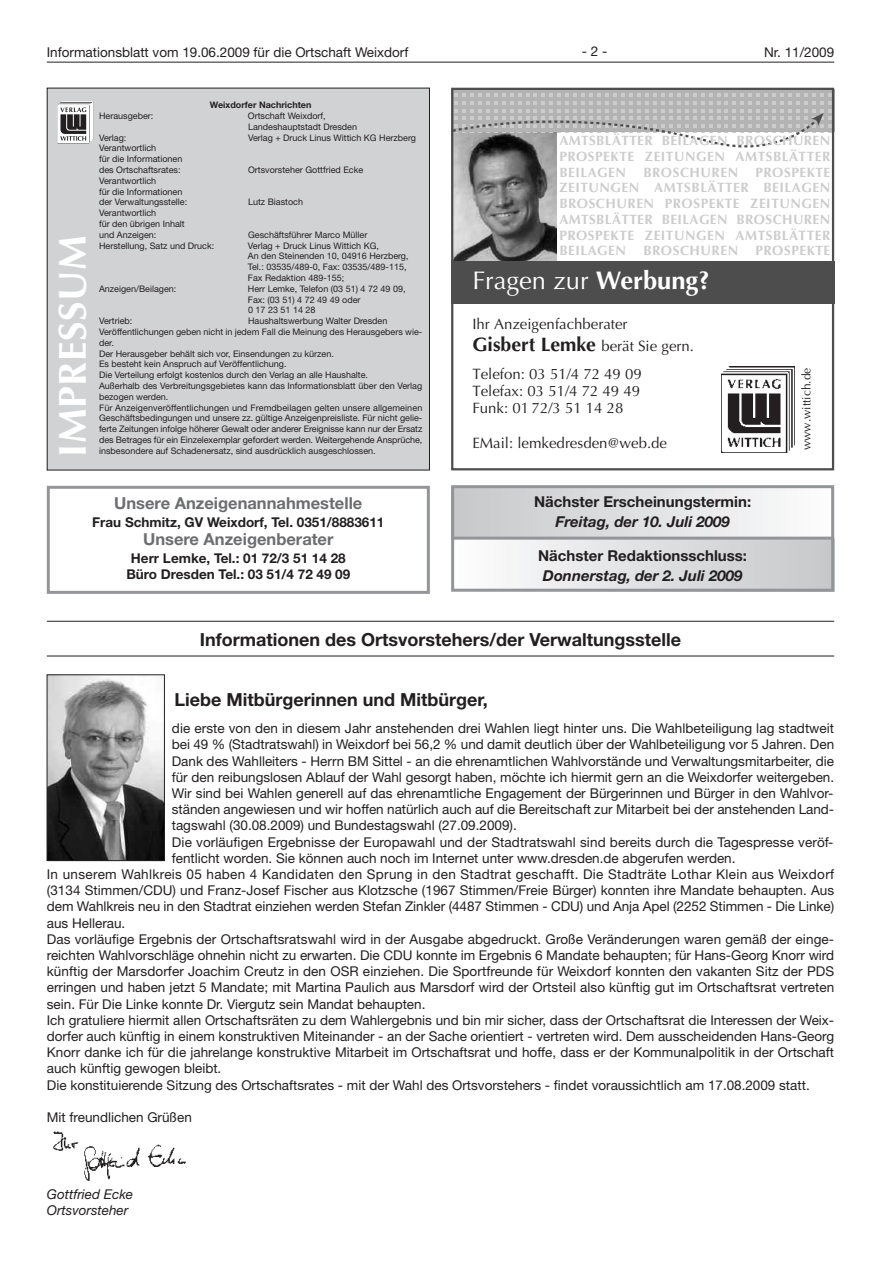
<style>
.page{position:relative;width:881px;height:1263px;background:#fff}
.page>*{position:absolute;margin:0;border:0;box-sizing:border-box;transform-origin:0 0}
.t1{font:700 39px "Optima";letter-spacing:.015em;color:#fff}
.t2{font:25.5px "Optima+DGJXIH";color:#fff}
.t3{font:700 18px "Helvetica Neue LT";color:#231f20}
.t4{font:700 16.5px "Helvetica Neue LT";color:#6c6d70}
.t5{font:15px/17.2px "Optima+DGJXIH";color:#231f20}
.t6{font:700 15px "Helvetica Neue LT";color:#231f20}
.t7{font:italic 700 15px "Helvetica Neue LT";color:#231f20}
.t8{font:13.5px "Helvetica Neue LT";color:#231f20}
.t9{font:13.5px/15.8px "Optima Bold+XMQFVQ";letter-spacing:.04em;color:#ccc;text-align:justify}
.t10{font:13.5px "Helvetica Neue LT";letter-spacing:.025em;color:#231f20}
.t11{font:700 13.5px/16.2px "Helvetica Neue LT";color:#231f20;text-align:center}
.t12{font:italic 13.5px/16.2px "Helvetica Neue LT";color:#231f20}
.t13{font:12px "Optima+DGJXIH";color:#231f20}
.t14{font:9px/10.8px "Helvetica Neue LT";color:#231f20}
.t15{font:700 9px "Helvetica Neue LT";color:#231f20}
.s1{font-family:"Optima Bold+XMQFVQ"}
.s2{font-family:"Optima Bold+XMQFVQ";font-size:19.5px}
</style>
<div class="page">
<hr style="left:47px;top:62px;width:786px;height:1px;background:#231f20">
<hr style="left:47px;top:621px;width:786px;height:1px;background:#231f20">
<hr style="left:47px;top:656px;width:786px;height:1px;background:#231f20">
<img style="left:721px;top:367px;width:72px;height:85px">
<img style="left:454px;top:162px;width:102px;height:99px">
<div style="left:451px;top:90px;width:382px;height:42px;background:#b3b3b3"></div>
<svg style="left:454px;top:93px;width:376px;height:69px"></svg>
<div style="left:451px;top:88px;width:382px;height:382px;border:2px solid #4d4d4d"></div>
<div style="left:451px;top:261px;width:382px;height:43px;background:#4d4d4d"></div>
<div style="left:47px;top:486px;width:382px;height:108px;border:3px solid #939598"></div>
<div style="left:47px;top:88px;width:382px;height:382px;background:#d1d2d4"></div>
<svg style="left:57px;top:101px;width:36px;height:43px;background:#a7a6a6"></svg>
<div style="left:451px;top:538px;width:382px;height:54px;background:linear-gradient(to right,#fdfdfe,#c6c7ca)"></div>
<div style="left:451px;top:487px;width:382px;height:51px;background:linear-gradient(to right,#c6c7c9,#fdfdfd)"></div>
<div style="left:451px;top:485px;width:382px;height:107px;border:3px solid #939598"></div>
<hr style="left:451px;top:537px;width:382px;height:3px;background:#939598">
<img style="left:49px;top:677px;width:114px;height:182px">
<div style="left:47px;top:675px;width:118px;height:186px;border:1px solid #231f20"></div>
<img style="left:53px;top:1131px;width:133px;height:50px">
<p class="t8" style="left:47px;top:47px;width:363px">Informationsblatt vom 19.06.2009 für die Ortschaft Weixdorf</p>
<p class="t8" style="left:581px;top:47px;width:27px">-2-</p>
<p class="t8" style="left:763px;top:47px;width:71px">Nr. 11/2009</p>
<p class="t15" style="left:210px;top:102px;width:103px">Weixdorfer Nachrichten</p>
<p class="t14" style="left:99px;top:111px;width:56px">Herausgeber:</p>
<p class="t14" style="left:248px;top:111px;width:111px">Ortschaft Weixdorf,<br>Landeshauptstadt Dresden</p>
<p class="t14" style="left:99px;top:133px;width:29px">Verlag:</p>
<p class="t14" style="left:248px;top:133px;width:169px">Verlag + Druck Linus Wittich KG Herzberg</p>
<p class="t14" style="left:99px;top:144px;width:85px">Verantwortlich<br>für die Informationen des Ortschaftsrates:</p>
<p class="t14" style="left:248px;top:165px;width:117px">Ortsvorsteher Gottfried Ecke</p>
<h1 class="t1" style="left:56px;top:457px;width:223px;rotate:-90deg">IMPRESSUM</h1>
<p class="t14" style="left:99px;top:176px;width:90px">Verantwortlich<br>für die Informationen der Verwaltungsstelle:</p>
<p class="t14" style="left:99px;top:209px;width:87px">Verantwortlich<br>für den übrigen Inhalt und Anzeigen:</p>
<p class="t14" style="left:248px;top:198px;width:56px">Lutz Biastoch</p>
<p class="t14" style="left:248px;top:230px;width:121px">Geschäftsführer Marco Müller</p>
<p class="t14" style="left:99px;top:241px;width:117px">Herstellung, Satz und Druck:</p>
<p class="t14" style="left:248px;top:241px;width:162px">Verlag + Druck Linus Wittich KG,<br>An den Steinenden 10, 04916 Herzberg, Tel.: 03535/489-0, Fax: 03535/489-115, Fax Redaktion 489-155;</p>
<p class="t14" style="left:99px;top:284px;width:79px">Anzeigen/Beilagen:</p>
<p class="t14" style="left:248px;top:284px;width:159px">Herr Lemke, Telefon (03 51) 4 72 49 09,<br>Fax: (03 51) 4 72 49 49 oder<br>0 17 23 51 14 28</p>
<p class="t14" style="left:99px;top:317px;width:35px">Vertrieb:</p>
<p class="t14" style="left:99px;top:317px;width:324px;text-indent:149px">Haushaltswerbung Walter Dresden Veröffentlichungen geben nicht in jedem Fall die Meinung des Herausgebers wie&shy;der.<br>Der Herausgeber behält sich vor, Einsendungen zu kürzen.<br>Es besteht kein Anspruch auf Veröffentlichung.<br>Die Verteilung erfolgt kostenlos durch den Verlag an alle Haushalte.<br>Außerhalb des Verbreitungsgebietes kann das Informationsblatt über den Verlag bezogen werden.<br>Für Anzeigenveröffentlichungen und Fremdbeilagen gelten unsere allgemeinen Geschäftsbedingungen und unsere zz. gültige Anzeigenpreisliste. Für nicht gelie&shy;ferte Zeitungen infolge höherer Gewalt oder anderer Ereignisse kann nur der Ersatz des Betrages für ein Einzelexemplar gefordert werden. Weitergehende Ansprüche,</p>
<p class="t14" style="left:99px;top:446px;width:278px">insbesondere auf Schadenersatz, sind ausdrücklich ausgeschlossen.</p>
<p class="t4" style="left:114px;top:498px;width:249px">Unsere Anzeigenannahmestelle</p>
<p class="t11" style="left:92px;top:515px;width:293px">Frau Schmitz, GV Weixdorf, Tel. 0351/8883611</p>
<p class="t4" style="left:143px;top:534px;width:192px">Unsere Anzeigenberater</p>
<p class="t11" style="left:126px;top:551px;width:225px">Herr Lemke, Tel.: 01 72/3 51 14 28<br>Büro Dresden Tel.: 03 51/4 72 49 09</p>
<p class="t9" style="left:559px;top:134px;width:272px">AMTSBLÄTTER BEILAGEN BROSCHUREN PROSPEKTE ZEITUNGEN AMTSBLÄTTER BEILAGEN</p>
<p class="t9" style="left:559px;top:165px;width:272px;text-indent:196px">PROSPEKTE ZEITUNGEN AMTSBLÄTTER BEILAGEN BROSCHUREN PROSPEKTE ZEITUNGEN AMTSBLÄTTER BEILAGEN BROSCHUREN PROSPEKTE ZEITUNGEN AMTSBLÄTTER BEILAGEN</p>
<p class="t9" style="left:643px;top:165px;width:96px">BROSCHUREN</p>
<p class="t9" style="left:643px;top:244px;width:96px">BROSCHUREN</p>
<p class="t9" style="left:755px;top:244px;width:76px">PROSPEKTE</p>
<h2 class="t2" style="left:472px;top:270px;width:239px">Fragen zur <span class="s1">Werbung?</span></h2>
<p class="t5" style="left:472px;top:314px;width:223px;line-height:22.5px">Ihr Anzeigenfachberater<br><span class="s2">Gisbert Lemke</span> berät Sie gern.</p>
<p class="t5" style="left:472px;top:366px;width:171px;text-align:justify">Telefon: 03 51/4 72 49 09<br>Telefax: 03 51/4 72 49 49<br>Funk: 01 72/3 51 14 28</p>
<p class="t5" style="left:472px;top:435px;width:196px">EMail: lemkedresden@web.de</p>
<p class="t6" style="left:534px;top:496px;width:218px">Nächster Erscheinungstermin:</p>
<p class="t7" style="left:555px;top:516px;width:176px">Freitag, der 10. Juli 2009</p>
<p class="t6" style="left:538px;top:550px;width:210px">Nächster Redaktionsschluss:</p>
<p class="t7" style="left:542px;top:570px;width:201px">Donnerstag, der 2. Juli 2009</p>
<p class="t13" style="left:801px;top:450px;width:84px;rotate:-90deg">www.wittich.de</p>
<h3 class="t3" style="left:200px;top:633px;width:482px">Informationen des Ortsvorstehers/der Verwaltungsstelle</h3>
<h3 class="t3" style="left:174px;top:693px;width:315px">Liebe Mitbürgerinnen und Mitbürger,</h3>
<p class="t8" style="left:172px;top:723px;width:663px">die erste von den in diesem Jahr anstehenden drei Wahlen liegt hinter uns. Die Wahlbeteiligung lag stadtweit</p>
<p class="t8" style="left:172px;top:740px;width:663px">bei 49 % (Stadtratswahl) in Weixdorf bei 56,2 % und damit deutlich über der Wahlbeteiligung vor 5 Jahren. Den</p>
<p class="t8" style="left:172px;top:756px;width:663px">Dank des Wahlleiters - Herrn BM Sittel - an die ehrenamtlichen Wahlvorstände und Verwaltungsmitarbeiter, die</p>
<p class="t8" style="left:172px;top:772px;width:663px">für den reibungslosen Ablauf der Wahl gesorgt haben, möchte ich hiermit gern an die Weixdorfer weitergeben.</p>
<p class="t8" style="left:172px;top:788px;width:662px">Wir sind bei Wahlen generell auf das ehrenamtliche Engagement der Bürgerinnen und Bürger in den Wahlvor-</p>
<p class="t8" style="left:172px;top:804px;width:663px">ständen angewiesen und wir hoffen natürlich auch auf die Bereitschaft zur Mitarbeit bei der anstehenden Land-</p>
<p class="t8" style="left:172px;top:821px;width:346px">tagswahl (30.08.2009) und Bundestagswahl (27.09.2009).</p>
<p class="t8" style="left:172px;top:837px;width:662px">Die vorläufigen Ergebnisse der Europawahl und der Stadtratswahl sind bereits durch die Tagespresse veröf-</p>
<p class="t8" style="left:172px;top:853px;width:565px">fentlicht worden. Sie können auch noch im Internet unter www.dresden.de abgerufen werden.</p>
<p class="t10" style="left:47px;top:869px;width:788px">In unserem Wahlkreis 05 haben 4 Kandidaten den Sprung in den Stadtrat geschafft. Die Stadträte Lothar Klein aus Weixdorf</p>
<p class="t8" style="left:47px;top:885px;width:788px">(3134 Stimmen/CDU) und Franz-Josef Fischer aus Klotzsche (1967 Stimmen/Freie Bürger) konnten ihre Mandate behaupten. Aus</p>
<p class="t8" style="left:47px;top:902px;width:788px">dem Wahlkreis neu in den Stadtrat einziehen werden Stefan Zinkler (4487 Stimmen - CDU) und Anja Apel (2252 Stimmen - Die Linke)</p>
<p class="t8" style="left:47px;top:918px;width:80px">aus Hellerau.</p>
<p class="t8" style="left:47px;top:934px;width:788px">Das vorläufige Ergebnis der Ortschaftsratswahl wird in der Ausgabe abgedruckt. Große Veränderungen waren gemäß der einge-</p>
<p class="t8" style="left:47px;top:950px;width:788px">reichten Wahlvorschläge ohnehin nicht zu erwarten. Die CDU konnte im Ergebnis 6 Mandate behaupten; für Hans-Georg Knorr wird</p>
<p class="t8" style="left:47px;top:966px;width:788px">künftig der Marsdorfer Joachim Creutz in den OSR einziehen. Die Sportfreunde für Weixdorf konnten den vakanten Sitz der PDS</p>
<p class="t8" style="left:47px;top:983px;width:788px">erringen und haben jetzt 5 Mandate; mit Martina Paulich aus Marsdorf wird der Ortsteil also künftig gut im Ortschaftsrat vertreten</p>
<p class="t8" style="left:47px;top:999px;width:380px">sein. Für Die Linke konnte Dr. Viergutz sein Mandat behaupten.</p>
<p class="t8" style="left:47px;top:1015px;width:788px">Ich gratuliere hiermit allen Ortschaftsräten zu dem Wahlergebnis und bin mir sicher, dass der Ortschaftsrat die Interessen der Weix-</p>
<p class="t8" style="left:47px;top:1031px;width:788px">dorfer auch künftig in einem konstruktiven Miteinander - an der Sache orientiert - vertreten wird. Dem ausscheidenden Hans-Georg</p>
<p class="t8" style="left:47px;top:1047px;width:788px">Knorr danke ich für die jahrelange konstruktive Mitarbeit im Ortschaftsrat und hoffe, dass er der Kommunalpolitik in der Ortschaft</p>
<p class="t8" style="left:47px;top:1064px;width:176px">auch künftig gewogen bleibt.</p>
<p class="t8" style="left:47px;top:1080px;width:764px">Die konstituierende Sitzung des Ortschaftsrates - mit der Wahl des Ortsvorstehers - findet voraussichtlich am 17.08.2009 statt.</p>
<p class="t8" style="left:47px;top:1112px;width:146px">Mit freundlichen Grüßen</p>
<p class="t12" style="left:47px;top:1187px;width:88px">Gottfried Ecke<br>Ortsvorsteher</p>
</div>
